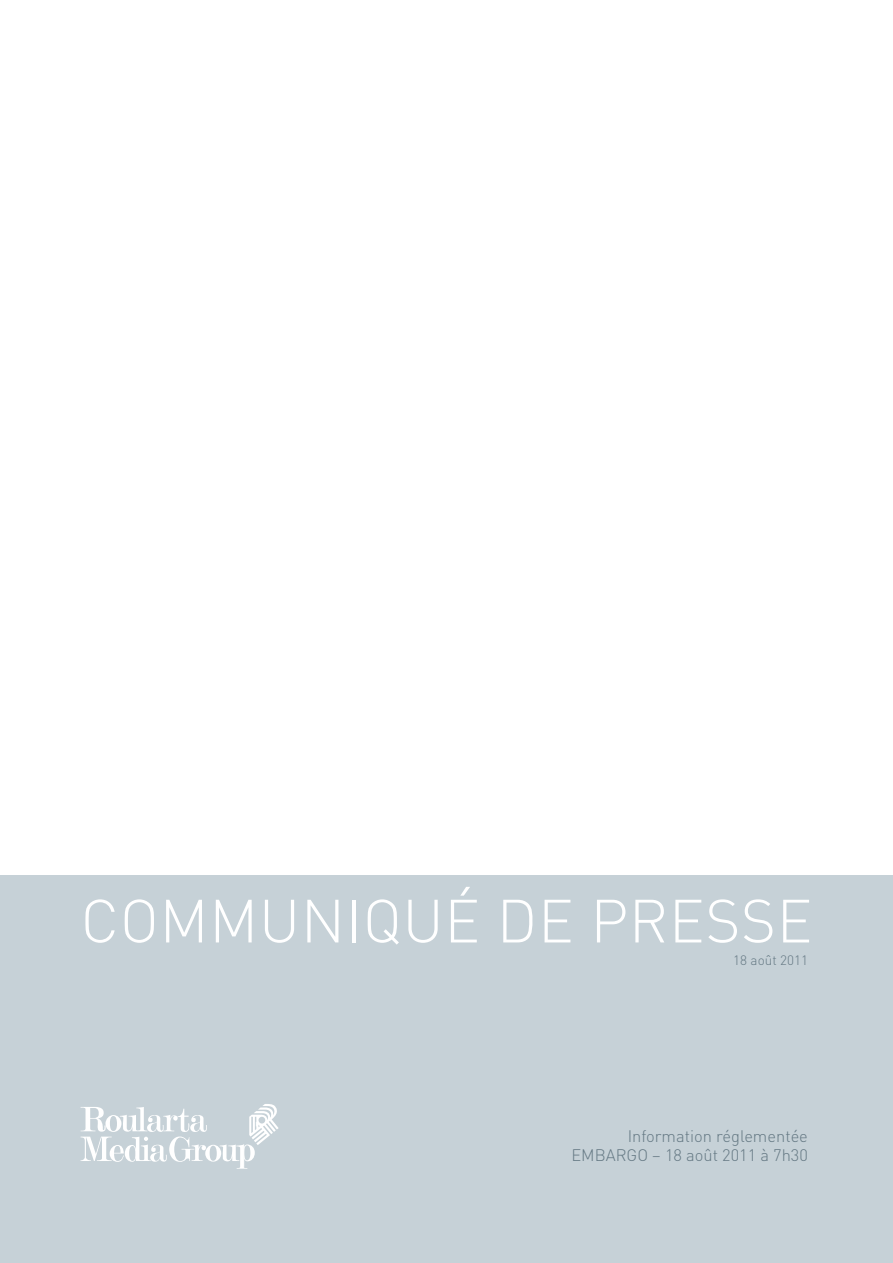
<style>
.page{position:relative;width:893px;height:1263px;background:#fff}
.page>*{position:absolute;margin:0;border:0;box-sizing:border-box;transform-origin:0 0}
.t1{font:300 60px "DIN";letter-spacing:.01em;color:#fff}
.t2{font:300 16.5px/19.5px "DIN";color:#647883;text-align:right}
.t3{font:300 13.5px "DIN";color:#647883}
</style>
<div class="page">
<div style="left:0;top:875px;width:893px;height:388px;background:#c6d1d7"></div>
<svg style="left:81px;top:1104px;width:198px;height:65px"></svg>
<h1 class="t1" style="left:81px;top:880px;width:733px">COMMUNIQUÉ DE PRESSE</h1>
<p class="t3" style="left:733px;top:951px;width:76px">18 août 2011</p>
<p class="t2" style="left:571px;top:1125px;width:238px">Information réglementée<br>EMBARGO – 18 août 2011 à 7h30</p>
</div>
